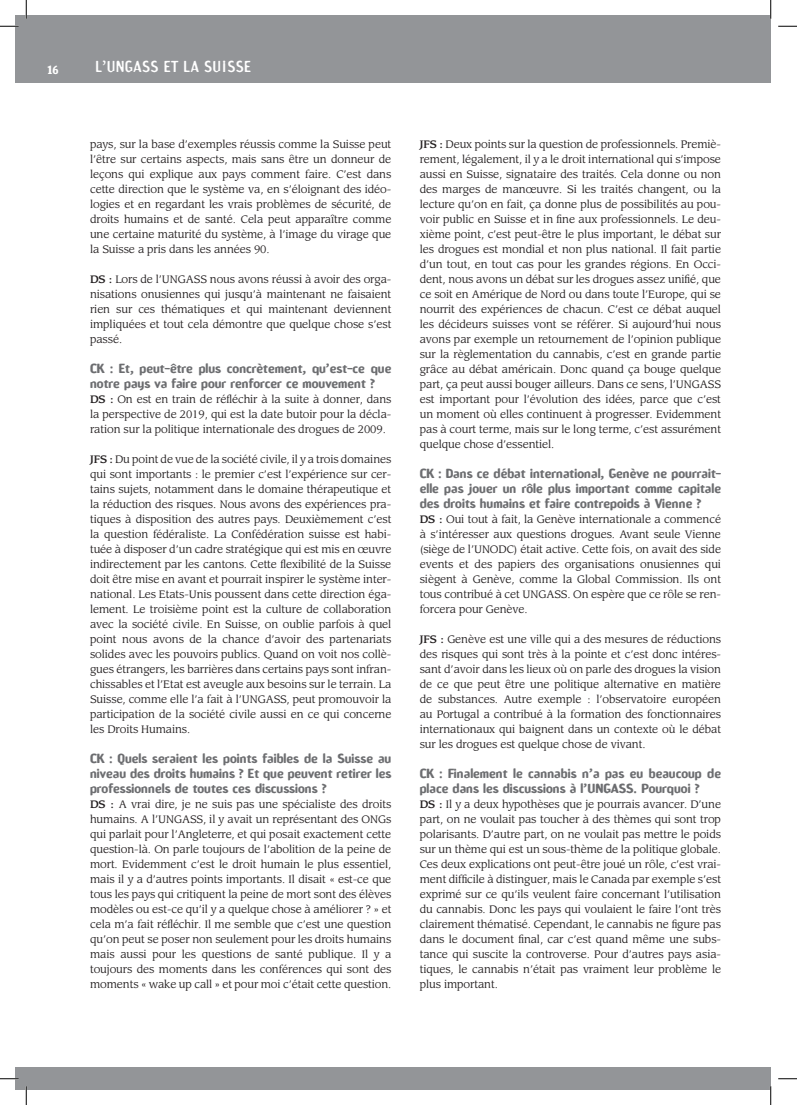
<style>
.page{position:relative;width:797px;height:1105px;background:#fff}
.page>*{position:absolute;margin:0;border:0;box-sizing:border-box;transform-origin:0 0}
.t1{font:15px "Amoebia Sans";letter-spacing:.02em;color:#fff}
.t2{font:700 12.5px/15px "Amoebia";color:#6c6d70}
.t3{font:700 11.25px "Amoebia";color:#fff}
.t4{font:10.62px/15px "Leawood";letter-spacing:-.01em;color:#231f20;text-align:justify}
.s1{font-weight:500}
</style>
<div class="page">
<div style="left:16px;top:16px;width:754px;height:67px;background:#939598"></div>
<div style="left:16px;top:1067px;width:754px;height:22px;background:#939598"></div>
<svg style="left:0;top:25px;width:19px;height:2px"></svg>
<svg style="left:778px;top:25px;width:19px;height:2px"></svg>
<svg style="left:0;top:1078px;width:19px;height:1px"></svg>
<svg style="left:778px;top:1078px;width:19px;height:1px"></svg>
<svg style="left:25px;top:0;width:2px;height:19px"></svg>
<svg style="left:25px;top:1086px;width:2px;height:19px"></svg>
<svg style="left:770px;top:0;width:1px;height:19px"></svg>
<svg style="left:770px;top:1086px;width:1px;height:19px"></svg>
<p class="t3" style="left:48px;top:64px;width:13px">16</p>
<h1 class="t1" style="left:95px;top:58px;width:157px">L’UNGASS ET LA SUISSE</h1>
<p class="t4" style="left:90px;top:136px;width:303px">pays, sur la base d’exemples réussis comme la Suisse peut l’être sur certains aspects, mais sans être un donneur de leçons qui explique aux pays comment faire. C’est dans cette direction que le système va, en s’éloignant des idéo&shy;logies et en regardant les vrais problèmes de sécurité, de droits humains et de santé. Cela peut apparaître comme une certaine maturité du système, à l’image du virage que la Suisse a pris dans les années 90.</p>
<p class="t4" style="left:90px;top:271px;width:303px"><span class="s1">DS :</span> Lors de l’UNGASS nous avons réussi à avoir des orga&shy;nisations onusiennes qui jusqu’à maintenant ne faisaient rien sur ces thématiques et qui maintenant deviennent impliquées et tout cela démontre que quelque chose s’est passé.</p>
<p class="t2" style="left:90px;top:361px;width:303px">CK : Et, peut-être plus concrètement, qu’est-ce que notre pays va faire pour renforcer ce mouvement ?</p>
<p class="t4" style="left:90px;top:391px;width:303px"><span class="s1">DS :</span> On est en train de réfléchir à la suite à donner, dans la perspective de 2019, qui est la date butoir pour la décla&shy;ration sur la politique internationale des drogues de 2009.</p>
<p class="t4" style="left:90px;top:451px;width:303px"><span class="s1">JFS :</span> Du point de vue de la société civile, il y a trois domaines qui sont importants : le premier c’est l’expérience sur cer&shy;tains sujets, notamment dans le domaine thérapeutique et la réduction des risques. Nous avons des expériences pra&shy;tiques à disposition des autres pays. Deuxièmement c’est la question fédéraliste. La Confédération suisse est habi&shy;tuée à disposer d’un cadre stratégique qui est mis en œuvre indirectement par les cantons. Cette flexibilité de la Suisse doit être mise en avant et pourrait inspirer le système inter&shy;national. Les Etats-Unis poussent dans cette direction éga&shy;lement. Le troisième point est la culture de collaboration avec la société civile. En Suisse, on oublie parfois à quel point nous avons de la chance d’avoir des partenariats solides avec les pouvoirs publics. Quand on voit nos collè&shy;gues étrangers, les barrières dans certains pays sont infran&shy;chissables et l’Etat est aveugle aux besoins sur le terrain. La Suisse, comme elle l’a fait à l’UNGASS, peut promouvoir la participation de la société civile aussi en ce qui concerne les Droits Humains.</p>
<p class="t2" style="left:90px;top:751px;width:303px;text-align:justify">CK : Quels seraient les points faibles de la Suisse au niveau des droits humains ? Et que peuvent retirer les professionnels de toutes ces discussions ?</p>
<p class="t4" style="left:90px;top:796px;width:303px"><span class="s1">DS :</span> A vrai dire, je ne suis pas une spécialiste des droits humains. A l’UNGASS, il y avait un représentant des ONGs qui parlait pour l’Angleterre, et qui posait exactement cette question-là. On parle toujours de l’abolition de la peine de mort. Evidemment c’est le droit humain le plus essentiel, mais il y a d’autres points importants. Il disait « est-ce que tous les pays qui critiquent la peine de mort sont des élèves modèles ou est-ce qu’il y a quelque chose à améliorer ? » et cela m’a fait réfléchir. Il me semble que c’est une question qu’on peut se poser non seulement pour les droits humains mais aussi pour les questions de santé publique. Il y a toujours des moments dans les conférences qui sont des moments « wake up call » et pour moi c’était cette question.</p>
<p class="t4" style="left:420px;top:136px;width:303px"><span class="s1">JFS :</span> Deux points sur la question de professionnels. Premiè&shy;rement, légalement, il y a le droit international qui s’impose aussi en Suisse, signataire des traités. Cela donne ou non des marges de manœuvre. Si les traités changent, ou la lecture qu’on en fait, ça donne plus de possibilités au pou&shy;voir public en Suisse et in fine aux professionnels. Le deu&shy;xième point, c’est peut-être le plus important, le débat sur les drogues est mondial et non plus national. Il fait partie d’un tout, en tout cas pour les grandes régions. En Occi&shy;dent, nous avons un débat sur les drogues assez unifié, que ce soit en Amérique de Nord ou dans toute l’Europe, qui se nourrit des expériences de chacun. C’est ce débat auquel les décideurs suisses vont se référer. Si aujourd’hui nous avons par exemple un retournement de l’opinion publique sur la règlementation du cannabis, c’est en grande partie grâce au débat américain. Donc quand ça bouge quelque part, ça peut aussi bouger ailleurs. Dans ce sens, l’UNGASS est important pour l’évolution des idées, parce que c’est un moment où elles continuent à progresser. Evidemment pas à court terme, mais sur le long terme, c’est assurément quelque chose d’essentiel.</p>
<p class="t2" style="left:420px;top:466px;width:303px;text-align:justify">CK : Dans ce débat international, Genève ne pourrait&shy;elle pas jouer un rôle plus important comme capitale des droits humains et faire contrepoids à Vienne ?</p>
<p class="t4" style="left:420px;top:511px;width:303px"><span class="s1">DS :</span> Oui tout à fait, la Genève internationale a commencé à s’intéresser aux questions drogues. Avant seule Vienne (siège de l’UNODC) était active. Cette fois, on avait des side events et des papiers des organisations onusiennes qui siègent à Genève, comme la Global Commission. Ils ont tous contribué à cet UNGASS. On espère que ce rôle se ren&shy;forcera pour Genève.</p>
<p class="t4" style="left:420px;top:631px;width:303px"><span class="s1">JFS :</span> Genève est une ville qui a des mesures de réductions des risques qui sont très à la pointe et c’est donc intéres&shy;sant d’avoir dans les lieux où on parle des drogues la vision de ce que peut être une politique alternative en matière de substances. Autre exemple : l’observatoire européen au Portugal a contribué à la formation des fonctionnaires internationaux qui baignent dans un contexte où le débat sur les drogues est quelque chose de vivant.</p>
<p class="t2" style="left:420px;top:766px;width:303px">CK : Finalement le cannabis n’a pas eu beaucoup de place dans les discussions à l’UNGASS. Pourquoi ?</p>
<p class="t4" style="left:420px;top:796px;width:303px"><span class="s1">DS :</span> Il y a deux hypothèses que je pourrais avancer. D’une part, on ne voulait pas toucher à des thèmes qui sont trop polarisants. D’autre part, on ne voulait pas mettre le poids sur un thème qui est un sous-thème de la politique globale.<br>Ces deux explications ont peut-être joué un rôle, c’est vrai&shy;ment difficile à distinguer, mais le Canada par exemple s’est exprimé sur ce qu’ils veulent faire concernant l’utilisation du cannabis. Donc les pays qui voulaient le faire l’ont très clairement thématisé. Cependant, le cannabis ne figure pas dans le document final, car c’est quand même une subs&shy;tance qui suscite la controverse. Pour d’autres pays asia&shy;tiques, le cannabis n’était pas vraiment leur problème le plus important.</p>
</div>
